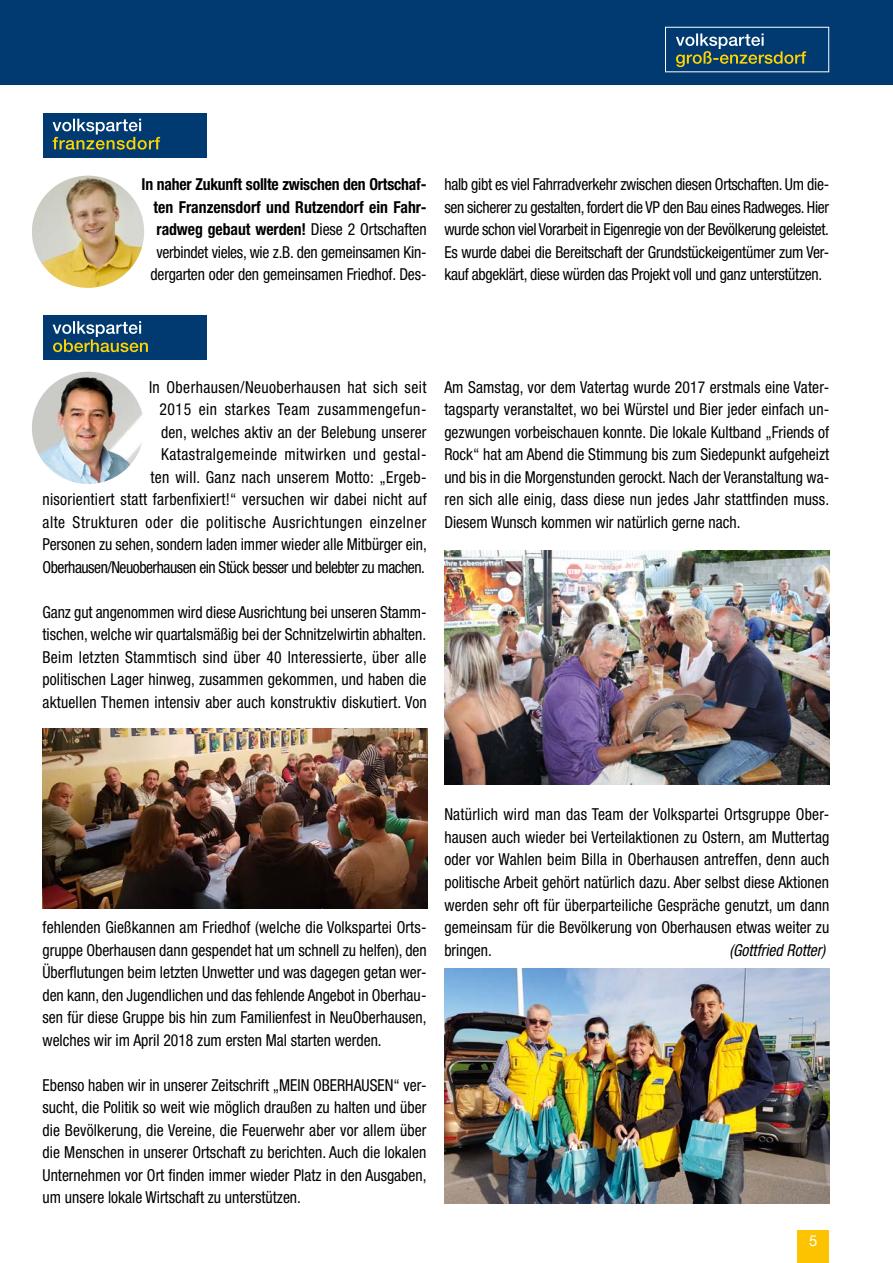
<style>
.page{position:relative;width:893px;height:1263px;background:#fff}
.page>*{position:absolute;margin:0;border:0;box-sizing:border-box;transform-origin:0 0}
.Copy_2017{font:condensed 16.5px/22.5px "Helvetica Neue LT Std";color:#000;text-align:justify;scale:.95 1}
.Copy_2017-2{font:condensed 16.5px/22.5px "Helvetica Neue LT Std";letter-spacing:.02em;color:#000;text-align:right;scale:.95 1}
.Copy_2017-3{font:italic condensed 16.5px "Helvetica Neue LT Std";color:#000;scale:.95 1}
.t1{font:15px "Helvetica Neue";color:#fff}
.s1{font-weight:700}
</style>
<div class="page">
<div style="left:0;top:0;width:893px;height:85px;background:#003a70"></div>
<svg style="left:665px;top:27px;width:164px;height:46px"></svg>
<div style="left:43px;top:315px;width:163px;height:45px;background:#003a70"></div>
<svg style="left:53px;top:321px;width:95px;height:31px"></svg>
<div style="left:43px;top:113px;width:163px;height:44px;background:#003a70"></div>
<svg style="left:53px;top:119px;width:107px;height:31px"></svg>
<div style="left:798px;top:1231px;width:31px;height:32px;background:#fdc300"></div>
<img style="left:43px;top:728px;width:384px;height:180px">
<img style="left:444px;top:550px;width:385px;height:234px">
<img style="left:444px;top:968px;width:385px;height:235px">
<img style="left:32px;top:372px;width:112px;height:112px;border-radius:56px">
<img style="left:32px;top:176px;width:112px;height:112px;border-radius:56px">
<p class="Copy_2017" style="left:142px;top:173px;width:302px;text-align:right"><span class="s1">In naher Zukunft sollte zwischen den Ortschaf&shy;ten Franzensdorf und Rutzendorf ein Fahr&shy;radweg gebaut werden!</span> Diese 2 Ortschaften verbindet vieles, wie z.B. den gemeinsamen Kin&shy;dergarten oder den gemeinsamen Friedhof. Des-</p>
<p class="Copy_2017" style="left:444px;top:173px;width:407px">halb gibt es viel Fahrradverkehr zwischen diesen Ortschaften. Um die&shy;sen sicherer zu gestalten, fordert die VP den Bau eines Radweges. Hier wurde schon viel Vorarbeit in Eigenregie von der Bevölkerung geleistet.<br>Es wurde dabei die Bereitschaft der Grundstückeigentümer zum Ver&shy;kauf abgeklärt, diese würden das Projekt voll und ganz unterstützen.</p>
<p class="Copy_2017-2" style="left:43px;top:376px;width:406px">In Oberhausen/Neuoberhausen hat sich seit<br>2015 ein starkes Team zusammengefun-<br>den, welches aktiv an der Belebung unserer Katastralgemeinde mitwirken und gestal-<br>ten will. Ganz nach unserem Motto: „Ergeb-<br>nisorientiert statt farbenfixiert!“ versuchen wir dabei nicht auf alte Strukturen oder die politische Ausrichtungen einzelner Personen zu sehen, sondern laden immer wieder alle Mitbürger ein, Oberhausen/Neuoberhausen ein Stück besser und belebter zu machen.</p>
<p class="Copy_2017" style="left:43px;top:601px;width:406px">Ganz gut angenommen wird diese Ausrichtung bei unseren Stamm&shy;tischen, welche wir quartalsmäßig bei der Schnitzelwirtin abhalten.</p>
<p class="Copy_2017" style="left:43px;top:646px;width:406px">Beim letzten Stammtisch sind über 40 Interessierte, über alle politischen Lager hinweg, zusammen gekommen, und haben die aktuellen Themen intensiv aber auch konstruktiv diskutiert. Von</p>
<p class="Copy_2017" style="left:444px;top:376px;width:407px">Am Samstag, vor dem Vatertag wurde 2017 erstmals eine Vater&shy;tagsparty veranstaltet, wo bei Würstel und Bier jeder einfach un&shy;gezwungen vorbeischauen konnte. Die lokale Kultband „Friends of Rock“ hat am Abend die Stimmung bis zum Siedepunkt aufgeheizt und bis in die Morgenstunden gerockt. Nach der Veranstaltung wa&shy;ren sich alle einig, dass diese nun jedes Jahr stattfinden muss.<br>Diesem Wunsch kommen wir natürlich gerne nach.</p>
<p class="Copy_2017" style="left:43px;top:916px;width:406px">fehlenden Gießkannen am Friedhof (welche die Volkspartei Orts&shy;gruppe Oberhausen dann gespendet hat um schnell zu helfen), den Überflutungen beim letzten Unwetter und was dagegen getan wer&shy;den kann, den Jugendlichen und das fehlende Angebot in Oberhau&shy;sen für diese Gruppe bis hin zum Familienfest in NeuOberhausen, welches wir im April 2018 zum ersten Mal starten werden.</p>
<p class="Copy_2017" style="left:43px;top:1073px;width:406px">Ebenso haben wir in unserer Zeitschrift „MEIN OBERHAUSEN“ ver&shy;sucht, die Politik so weit wie möglich draußen zu halten und über die Bevölkerung, die Vereine, die Feuerwehr aber vor allem über die Menschen in unserer Ortschaft zu berichten. Auch die lokalen Unternehmen vor Ort finden immer wieder Platz in den Ausgaben, um unsere lokale Wirtschaft zu unterstützen.</p>
<p class="Copy_2017" style="left:444px;top:803px;width:407px">Natürlich wird man das Team der Volkspartei Ortsgruppe Ober&shy;hausen auch wieder bei Verteilaktionen zu Ostern, am Muttertag oder vor Wahlen beim Billa in Oberhausen antreffen, denn auch politische Arbeit gehört natürlich dazu. Aber selbst diese Aktionen werden sehr oft für überparteiliche Gespräche genutzt, um dann gemeinsam für die Bevölkerung von Oberhausen etwas weiter zu bringen.</p>
<p class="Copy_2017-3" style="left:729px;top:940px;width:102px">(Gottfried Rotter)</p>
<p class="t1" style="left:809px;top:1230px;width:10px">5</p>
</div>
